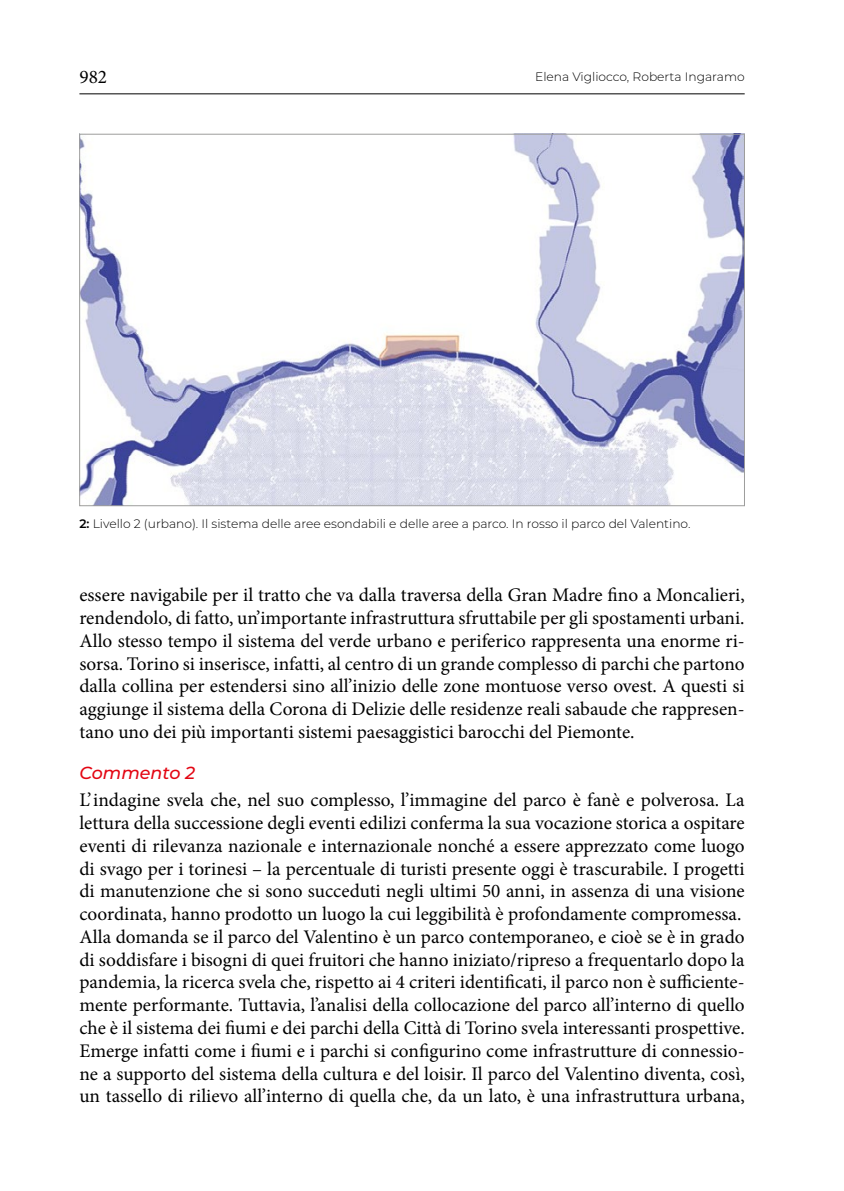
<style>
.page{position:relative;width:844px;height:1191px;background:#fff}
.page>*{position:absolute;margin:0;border:0;box-sizing:border-box;transform-origin:0 0}
.t1{font:19.25px/22.8px "Minion Pro";color:#000;text-align:justify}
.t2{font:italic 500 17.5px "Montserrat";color:#e30613}
.t3{font:300 12.25px "Montserrat";color:#000}
.s1{font-weight:600}
</style>
<div class="page">
<hr style="left:79px;top:94px;width:665px;height:1px;background:#000">
<img style="left:81px;top:136px;width:661px;height:368px">
<p class="t1" style="left:79px;top:66px;width:29px">982</p>
<p class="t3" style="left:535px;top:69px;width:211px">Elena Vigliocco, Roberta Ingaramo</p>
<p class="t3" style="left:79px;top:515px;width:612px"><span class="s1">2:</span> Livello 2 (urbano). Il sistema delle aree esondabili e delle aree a parco. In rosso il parco del Valentino.</p>
<p class="t1" style="left:79px;top:584px;width:666px">essere navigabile per il tratto che va dalla traversa della Gran Madre fino a Moncalieri, rendendolo, di fatto, un’importante infrastruttura sfruttabile per gli spostamenti urbani.<br>Allo stesso tempo il sistema del verde urbano e periferico rappresenta una enorme ri&shy;sorsa. Torino si inserisce, infatti, al centro di un grande complesso di parchi che partono dalla collina per estendersi sino all’inizio delle zone montuose verso ovest. A questi si aggiunge il sistema della Corona di Delizie delle residenze reali sabaude che rappresen&shy;tano uno dei più importanti sistemi paesaggistici barocchi del Piemonte.</p>
<p class="t2" style="left:79px;top:760px;width:117px">Commento 2</p>
<p class="t1" style="left:79px;top:789px;width:666px;text-align:left">L’indagine svela che, nel suo complesso, l’immagine del parco è fanè e polverosa. La lettura della successione degli eventi edilizi conferma la sua vocazione storica a ospitare eventi di rilevanza nazionale e internazionale nonché a essere apprezzato come luogo di svago per i torinesi – la percentuale di turisti presente oggi è trascurabile. I progetti di manutenzione che si sono succeduti negli ultimi 50 anni, in assenza di una visione coordinata, hanno prodotto un luogo la cui leggibilità è profondamente compromessa.<br>Alla domanda se il parco del Valentino è un parco contemporaneo, e cioè se è in grado di soddisfare i bisogni di quei fruitori che hanno iniziato/ripreso a frequentarlo dopo la pandemia, la ricerca svela che, rispetto ai 4 criteri identificati, il parco non è sufficiente&shy;mente performante. Tuttavia, l’analisi della collocazione del parco all’interno di quello che è il sistema dei fiumi e dei parchi della Città di Torino svela interessanti prospettive.<br>Emerge infatti come i fiumi e i parchi si configurino come infrastrutture di connessio&shy;ne a supporto del sistema della cultura e del loisir. Il parco del Valentino diventa, così, un tassello di rilievo all’interno di quella che, da un lato, è una infrastruttura urbana,</p>
</div>
